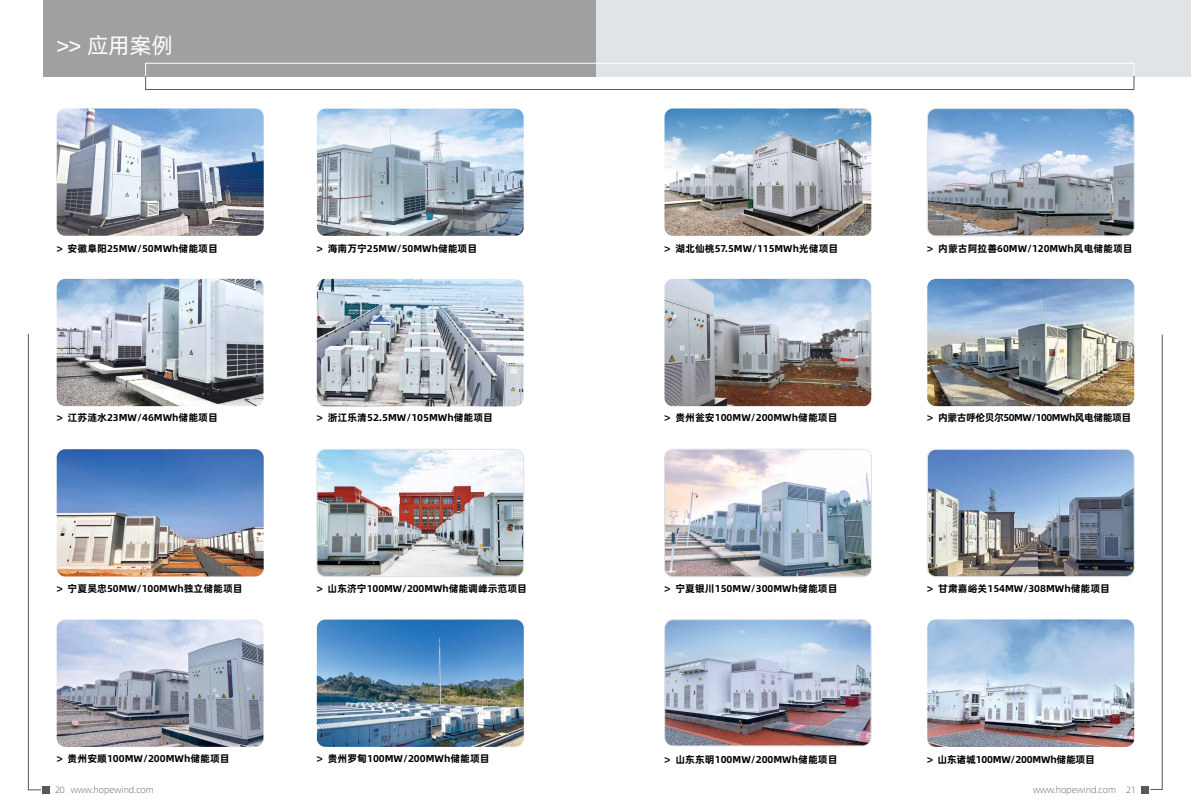
<style>
.page{position:relative;width:1191px;height:808px;background:#fff}
.page>*{position:absolute;margin:0;border:0;box-sizing:border-box;transform-origin:0 0}
.t1{font:22px "Alibaba Pu Hui Ti R";color:#fff}
.t2{font:10px "Alibaba Pu Hui Ti B";color:#000}
.t3{font:10px "Alibaba Pu Hui Ti B";letter-spacing:-.05em;color:#000}
.t4{font:10px "Alibaba Pu Hui Ti B";letter-spacing:-.025em;color:#000}
.t5{font:9px "Alibaba Pu Hui Ti L";color:#595757}
</style>
<div class="page">
<div style="left:1140px;top:786px;width:8px;height:8px;background:#595757"></div>
<div style="left:43px;top:786px;width:7px;height:8px;background:#595757"></div>
<div style="left:595px;top:0;width:596px;height:77px;background:#e1e4e6"></div>
<svg style="left:1150px;top:334px;width:13px;height:456px"></svg>
<img style="left:664px;top:279px;width:207px;height:127px">
<img style="left:665px;top:620px;width:206px;height:126px">
<div style="left:664px;top:619px;width:207px;height:127px;border:1px solid #dde2e6;border-radius:9px"></div>
<div style="left:43px;top:0;width:552px;height:77px;background:#9fa0a0"></div>
<img style="left:317px;top:279px;width:206px;height:127px">
<img style="left:57px;top:279px;width:206px;height:127px">
<img style="left:317px;top:619px;width:207px;height:128px">
<img style="left:57px;top:108px;width:207px;height:128px">
<img style="left:317px;top:109px;width:206px;height:127px">
<svg style="left:145px;top:63px;width:989px;height:27px"></svg>
<img style="left:927px;top:279px;width:207px;height:127px">
<img style="left:927px;top:109px;width:207px;height:127px">
<div style="left:927px;top:108px;width:207px;height:128px;border:1px solid #dde2e6;border-radius:9px"></div>
<img style="left:664px;top:108px;width:207px;height:128px">
<img style="left:57px;top:619px;width:206px;height:128px">
<img style="left:57px;top:449px;width:207px;height:127px">
<img style="left:317px;top:449px;width:206px;height:128px">
<div style="left:317px;top:449px;width:207px;height:128px;border:1px solid #dde2e6;border-radius:9px"></div>
<img style="left:927px;top:619px;width:207px;height:128px">
<img style="left:664px;top:449px;width:207px;height:128px">
<div style="left:664px;top:449px;width:207px;height:128px;border:1px solid #dde2e6;border-radius:9px"></div>
<img style="left:927px;top:449px;width:207px;height:128px">
<div style="left:927px;top:449px;width:207px;height:128px;border:1px solid #dde2e6;border-radius:9px"></div>
<svg style="left:27px;top:333px;width:15px;height:458px"></svg>
<h1 class="t1" style="left:57px;top:29px;width:118px">&gt;&gt; 应用案例</h1>
<p class="t2" style="left:57px;top:240px;width:163px">&gt; 安徽阜阳25MW/50MWh储能项目</p>
<p class="t2" style="left:317px;top:240px;width:162px">&gt; 海南万宁25MW/50MWh储能项目</p>
<p class="t2" style="left:664px;top:240px;width:175px">&gt; 湖北仙桃57.5MW/115MWh光储项目</p>
<p class="t2" style="left:927px;top:240px;width:207px">&gt; 内蒙古阿拉善60MW/120MWh风电储能项目</p>
<p class="t2" style="left:57px;top:410px;width:163px">&gt; 江苏涟水23MW/46MWh储能项目</p>
<p class="t2" style="left:317px;top:410px;width:178px">&gt; 浙江乐清52.5MW/105MWh储能项目</p>
<p class="t2" style="left:664px;top:410px;width:174px">&gt; 贵州瓮安100MW/200MWh储能项目</p>
<p class="t3" style="left:927px;top:410px;width:205px">&gt; 内蒙古呼伦贝尔50MW/100MWh风电储能项目</p>
<p class="t2" style="left:57px;top:581px;width:187px">&gt; 宁夏吴忠50MW/100MWh独立储能项目</p>
<p class="t2" style="left:317px;top:581px;width:212px">&gt; 山东济宁100MW/200MWh储能调峰示范项目</p>
<p class="t2" style="left:664px;top:580px;width:174px">&gt; 宁夏银川150MW/300MWh储能项目</p>
<p class="t2" style="left:927px;top:580px;width:184px">&gt; 甘肃嘉峪关154MW/308MWh储能项目</p>
<p class="t2" style="left:57px;top:750px;width:174px">&gt; 贵州安顺100MW/200MWh储能项目</p>
<p class="t2" style="left:317px;top:751px;width:174px">&gt; 贵州罗甸100MW/200MWh储能项目</p>
<p class="t2" style="left:664px;top:751px;width:174px">&gt; 山东东明100MW/200MWh储能项目</p>
<p class="t4" style="left:927px;top:751px;width:169px">&gt; 山东诸城100MW/200MWh储能项目</p>
<p class="t5" style="left:55px;top:783px;width:100px">20 www.hopewind.com</p>
<p class="t5" style="left:1033px;top:783px;width:104px">www.hopewind.com 21</p>
</div>
